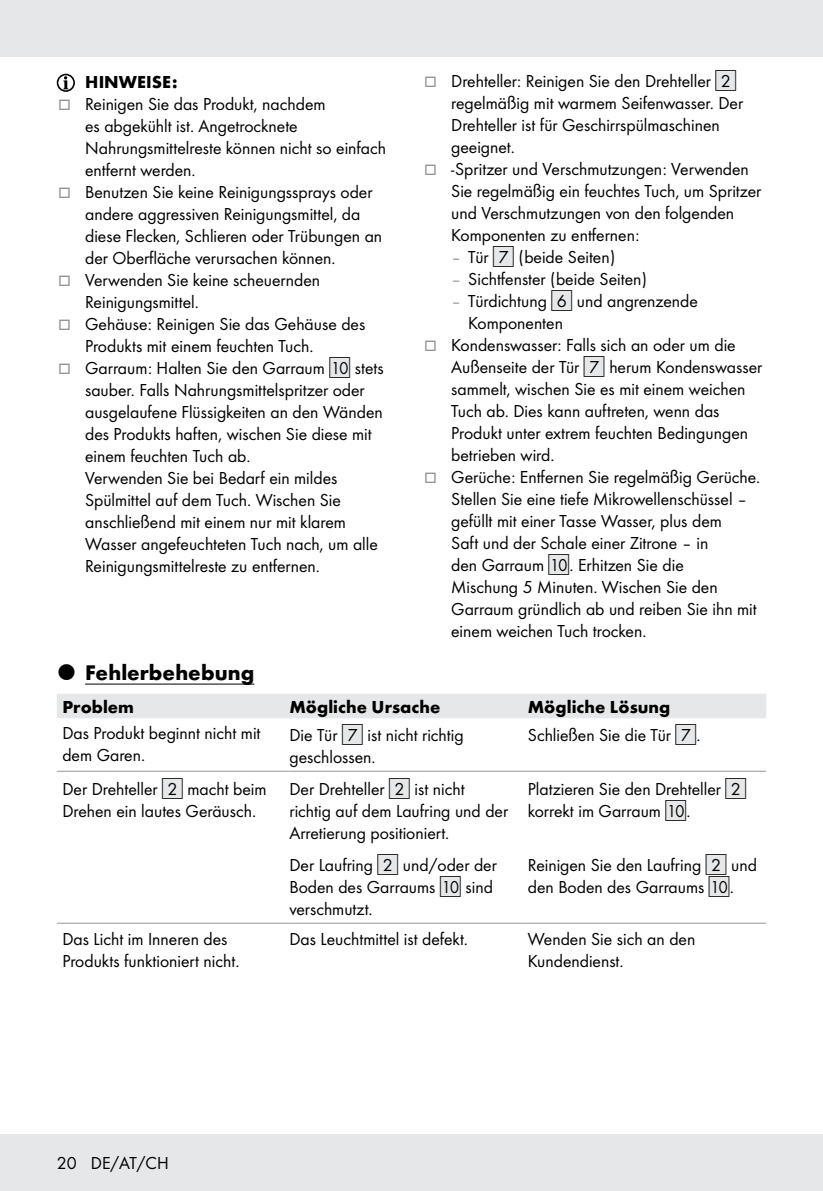
<style>
.page{position:relative;width:823px;height:1191px;background:#fff}
.page>*{position:absolute;margin:0;border:0;box-sizing:border-box;transform-origin:0 0}
.t1{font:700 22px "Futura";color:#000}
.t2{font:18px/22px "Futura Boo";color:#000}
.t3{font:700 18px "Futura";color:#000}
.s1{color:#939598}
.s2{font-family:"IMP Lidl Num Box";font-size:15.8px;color:#e6e7e8}
.s3{font-family:"IMP Lidl Num Box";font-size:15.8px}
</style>
<div class="page">
<div style="left:0;top:1134px;width:822px;height:57px;background:#e6e7e8"></div>
<div style="left:0;top:0;width:822px;height:57px;background:#e6e7e8"></div>
<div style="left:57px;top:74px;width:18px;height:18px;border:2px solid #000;border-radius:50%"></div>
<svg style="left:63px;top:76px;width:5px;height:13px"></svg>
<hr style="left:85px;top:683px;width:169px;height:1px;background:#000">
<div style="left:57px;top:694px;width:708px;height:24px;background:#e6e7e8"></div>
<hr style="left:57px;top:770px;width:232px;height:1px;background:#939598">
<hr style="left:289px;top:770px;width:238px;height:1px;background:#939598">
<hr style="left:527px;top:770px;width:238px;height:1px;background:#939598">
<hr style="left:57px;top:922px;width:232px;height:1px;background:#939598">
<hr style="left:289px;top:922px;width:238px;height:1px;background:#939598">
<hr style="left:527px;top:922px;width:238px;height:1px;background:#939598">
<p class="t3" style="left:85px;top:69px;width:94px">HINWEISE:</p>
<p class="t2" style="left:85px;top:92px;width:302px;text-indent:-27px"><span class="s1">□</span> Reinigen Sie das Produkt, nachdem<br>es abgekühlt ist. Angetrocknete Nahrungsmittelreste können nicht so einfach entfernt werden.</p>
<p class="t2" style="left:85px;top:180px;width:298px;text-indent:-27px"><span class="s1">□</span> Benutzen Sie keine Reinigungssprays oder andere aggressiven Reinigungsmittel, da diese Flecken, Schlieren oder Trübungen an der Oberfläche verursachen können.</p>
<p class="t2" style="left:85px;top:268px;width:236px;text-indent:-27px"><span class="s1">□</span> Verwenden Sie keine scheuernden<br>Reinigungsmittel.</p>
<p class="t2" style="left:85px;top:312px;width:281px;text-indent:-27px"><span class="s1">□</span> Gehäuse: Reinigen Sie das Gehäuse des<br>Produkts mit einem feuchten Tuch.</p>
<p class="t2" style="left:85px;top:356px;width:300px;text-indent:-27px"><span class="s1">□</span> Garraum: Halten Sie den Garraum <span class="s2">[</span><span class="s3">10]</span> stets sauber. Falls Nahrungsmittelspritzer oder ausgelaufene Flüssigkeiten an den Wänden des Produkts haften, wischen Sie diese mit einem feuchten Tuch ab.<br>Verwenden Sie bei Bedarf ein mildes Spülmittel auf dem Tuch. Wischen Sie anschließend mit einem nur mit klarem Wasser angefeuchteten Tuch nach, um alle Reinigungsmittelreste zu entfernen.</p>
<p class="t2" style="left:451px;top:69px;width:293px;text-indent:-27px"><span class="s1">□</span> Drehteller: Reinigen Sie den Drehteller <span class="s2">[</span><span class="s3">2] </span>regelmäßig mit warmem Seifenwasser. Der Drehteller ist für Geschirrspülmaschinen geeignet.</p>
<p class="t2" style="left:451px;top:157px;width:311px;text-indent:-27px"><span class="s1">□</span> -Spritzer und Verschmutzungen: Verwenden Sie regelmäßig ein feuchtes Tuch, um Spritzer und Verschmutzungen von den folgenden Komponenten zu entfernen:</p>
<p class="t2" style="left:451px;top:245px;width:166px"><span class="s1">–</span> Tür <span class="s2">[</span><span class="s3">7]</span> (beide Seiten)</p>
<p class="t2" style="left:451px;top:267px;width:197px"><span class="s1">–</span> Sichtfenster (beide Seiten)</p>
<p class="t2" style="left:468px;top:289px;width:231px;text-indent:-17px"><span class="s1">–</span> Türdichtung <span class="s2">[</span><span class="s3">6]</span> und angrenzende<br>Komponenten</p>
<p class="t2" style="left:451px;top:333px;width:312px;text-indent:-27px"><span class="s1">□</span> Kondenswasser: Falls sich an oder um die Außenseite der Tür <span class="s2">[</span><span class="s3">7]</span> herum Kondenswasser sammelt, wischen Sie es mit einem weichen Tuch ab. Dies kann auftreten, wenn das Produkt unter extrem feuchten Bedingungen betrieben wird.</p>
<p class="t2" style="left:451px;top:465px;width:310px;text-indent:-27px"><span class="s1">□</span> Gerüche: Entfernen Sie regelmäßig Gerüche.<br>Stellen Sie eine tiefe Mikrowellenschüssel – gefüllt mit einer Tasse Wasser, plus dem<br>Saft und der Schale einer Zitrone – in<br>den Garraum <span class="s2">[</span><span class="s3">10]</span>. Erhitzen Sie die<br>Mischung 5 Minuten. Wischen Sie den Garraum gründlich ab und reiben Sie ihn mit einem weichen Tuch trocken.</p>
<p class="t1" style="left:85px;top:656px;width:171px">Fehlerbehebung</p>
<p class="t3" style="left:62px;top:693px;width:73px">Problem</p>
<p class="t3" style="left:289px;top:693px;width:152px">Mögliche Ursache</p>
<p class="t3" style="left:527px;top:693px;width:144px">Mögliche Lösung</p>
<p class="t2" style="left:62px;top:721px;width:199px">Das Produkt beginnt nicht mit dem Garen.</p>
<p class="t2" style="left:289px;top:723px;width:176px">Die Tür <span class="s2">[</span><span class="s3">7]</span> ist nicht richtig geschlossen.</p>
<p class="t2" style="left:527px;top:723px;width:174px">Schließen Sie die Tür <span class="s2">[</span><span class="s3">7]</span>.</p>
<p class="t2" style="left:62px;top:776px;width:205px">Der Drehteller <span class="s2">[</span><span class="s3">2]</span> macht beim<br>Drehen ein lautes Geräusch.</p>
<p class="t2" style="left:289px;top:776px;width:220px">Der Drehteller <span class="s2">[</span><span class="s3">2]</span> ist nicht richtig auf dem Laufring und der<br>Arretierung positioniert.</p>
<p class="t2" style="left:527px;top:776px;width:220px">Platzieren Sie den Drehteller <span class="s2">[</span><span class="s3">2] </span>korrekt im Garraum <span class="s2">[</span><span class="s3">10]</span>.</p>
<p class="t2" style="left:289px;top:852px;width:209px">Der Laufring <span class="s2">[</span><span class="s3">2]</span> und/oder der<br>Boden des Garraums <span class="s2">[</span><span class="s3">10]</span> sind verschmutzt.</p>
<p class="t2" style="left:527px;top:852px;width:230px">Reinigen Sie den Laufring <span class="s2">[</span><span class="s3">2]</span> und den Boden des Garraums <span class="s2">[</span><span class="s3">10]</span>.</p>
<p class="t2" style="left:62px;top:927px;width:178px">Das Licht im Inneren des<br>Produkts funktioniert nicht.</p>
<p class="t2" style="left:289px;top:927px;width:180px">Das Leuchtmittel ist defekt.</p>
<p class="t2" style="left:527px;top:927px;width:169px">Wenden Sie sich an den<br>Kundendienst.</p>
<p class="t2" style="left:57px;top:1151px;width:113px">20 DE/AT/CH</p>
</div>
